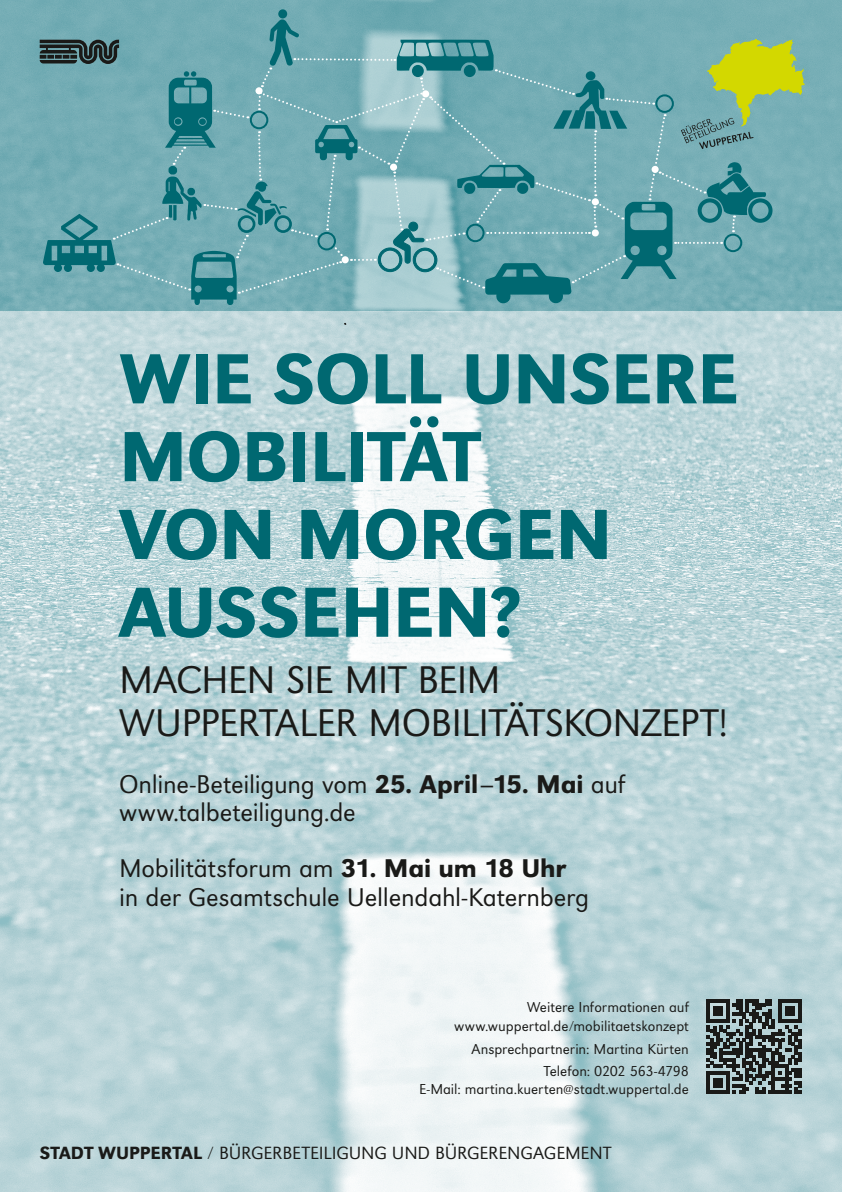
<style>
.page{position:relative;width:842px;height:1192px;background:#fff}
.page>*{position:absolute;margin:0;border:0;box-sizing:border-box;transform-origin:0 0}
.t1{font:500 73.6px/77.8px "URW Grotesk";letter-spacing:-.01em;color:#006871}
.t2{font:300 40.05px/42.5px "URW Grotesk";letter-spacing:-.02em;color:#1a1a18}
.t3{font:300 26.65px/28.3px "URW Grotesk";letter-spacing:-.01em;color:#1a1a18}
.t4{font:300 18.4px "URW Grotesk";letter-spacing:-.01em;color:#1a1a18}
.t5{font:300 15px/18.8px "URW Grotesk";color:#1a1a18;text-align:right}
.s1{font-weight:500}
</style>
<div class="page">
<img style="left:0;top:0;width:842px;height:1192px">
<svg style="left:707px;top:1000px;width:94px;height:94px;background:#576262"></svg>
<svg style="left:343px;top:322px;width:4px;height:4px"></svg>
<svg style="left:40px;top:9px;width:765px;height:298px;background:#71aaad"></svg>
<h1 class="t1" style="left:119px;top:340px;width:621px">WIE SOLL UNSERE<br>MOBILITÄT<br>VON MORGEN<br>AUSSEHEN?</h1>
<h2 class="t2" style="left:119px;top:659px;width:610px">MACHEN SIE MIT BEIM<br>WUPPERTALER MOBILITÄTSKONZEPT!</h2>
<h3 class="t3" style="left:119px;top:770px;width:508px">Online-Beteiligung vom <span class="s1">25. April –15. Mai</span> auf www.talbeteiligung.de</h3>
<h3 class="t3" style="left:119px;top:855px;width:472px">Mobilitätsforum am <span class="s1">31. Mai um 18 Uhr </span>in der Gesamtschule Uellendahl-Katernberg</h3>
<p class="t5" style="left:454px;top:998px;width:236px">Weitere Informationen auf www.wuppertal.de/mobilitaetskonzept</p>
<p class="t5" style="left:471px;top:1039px;width:219px;line-height:21.2px">Ansprechpartnerin: Martina Kürten<br>Telefon: 0202 563-4798</p>
<p class="t5" style="left:419px;top:1080px;width:271px">E-Mail: martina.kuerten@stadt.wuppertal.de</p>
<p class="t4" style="left:40px;top:1142px;width:573px"><span class="s1">STADT WUPPERTAL</span> / BÜRGERBETEILIGUNG UND BÜRGERENGAGEMENT</p>
</div>
